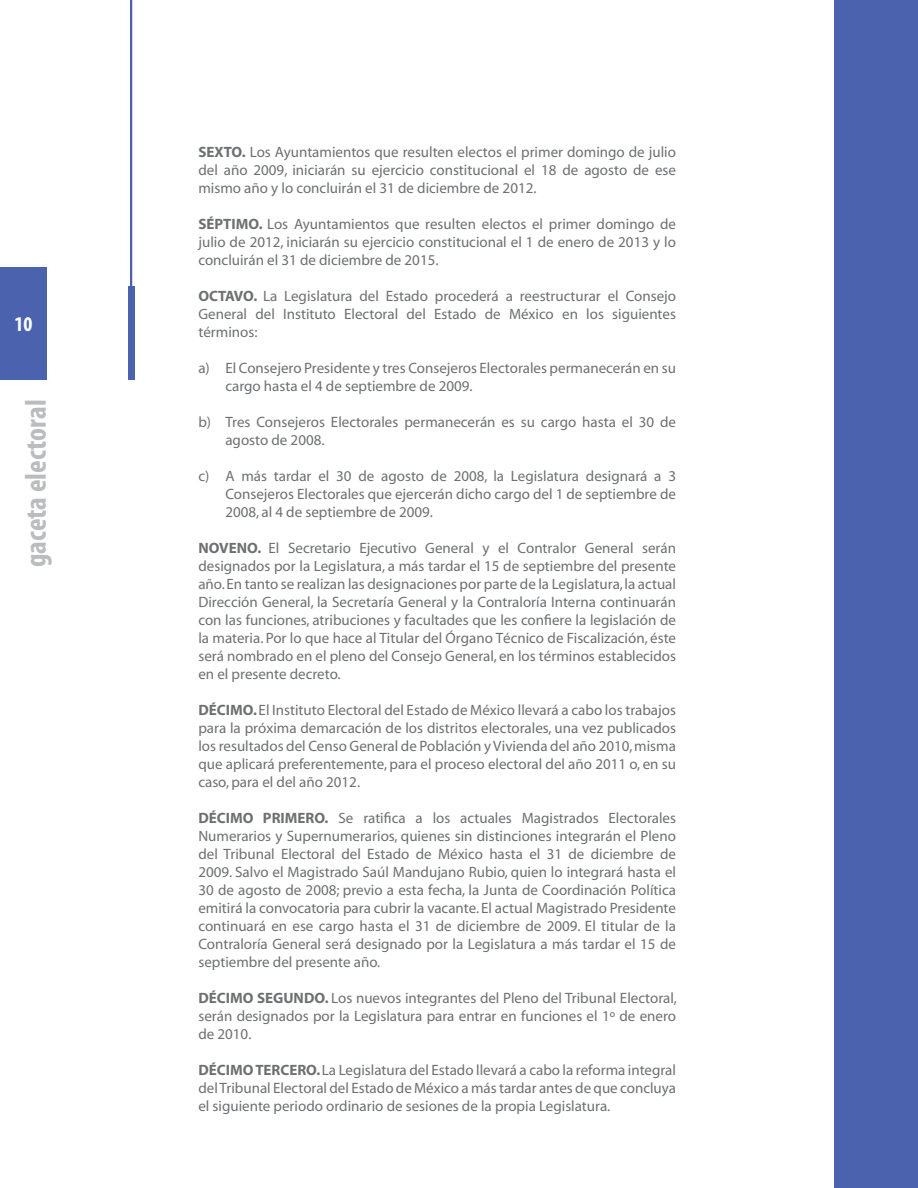
<style>
.page{position:relative;width:918px;height:1188px;background:#fff}
.page>*{position:absolute;margin:0;border:0;box-sizing:border-box;transform-origin:0 0}
.t1{font:700 condensed 30px "Myriad Pro";color:#babcbe}
.t2{font:700 condensed 21px "Myriad Pro";color:#fff}
.t3{font:15px/18px "Myriad";color:#6d6f71;text-align:justify}
.s1{font-weight:700}
</style>
<div class="page">
<div style="left:0;top:267px;width:47px;height:113px;background:#4b63ae"></div>
<div style="left:834px;top:0;width:84px;height:1188px;background:#4b63ae"></div>
<div style="left:128px;top:286px;width:6px;height:94px;background:#4b63ae"></div>
<hr style="left:130px;top:0;width:2px;height:294px;background:#4b63ae">
<h2 class="t2" style="left:14px;top:311px;width:19px">10</h2>
<h1 class="t1" style="left:17px;top:567px;width:169px;rotate:-90deg">gaceta electoral</h1>
<p class="t3" style="left:198px;top:143px;width:479px"><span class="s1">SEXTO.</span> Los Ayuntamientos que resulten electos el primer domingo de julio del año 2009, iniciarán su ejercicio constitucional el 18 de agosto de ese mismo año y lo concluirán el 31 de diciembre de 2012.</p>
<p class="t3" style="left:198px;top:215px;width:479px"><span class="s1">SÉPTIMO.</span> Los Ayuntamientos que resulten electos el primer domingo de julio de 2012, iniciarán su ejercicio constitucional el 1 de enero de 2013 y lo concluirán el 31 de diciembre de 2015.</p>
<p class="t3" style="left:198px;top:287px;width:479px"><span class="s1">OCTAVO.</span> La Legislatura del Estado procederá a reestructurar el Consejo General del Instituto Electoral del Estado de México en los siguientes términos:</p>
<p class="t3" style="left:225px;top:359px;width:452px;text-indent:-27px">a) El Consejero Presidente y tres Consejeros Electorales permanecerán en su cargo hasta el 4 de septiembre de 2009.</p>
<p class="t3" style="left:225px;top:413px;width:452px;text-indent:-27px">b) Tres Consejeros Electorales permanecerán es su cargo hasta el 30 de agosto de 2008.</p>
<p class="t3" style="left:225px;top:467px;width:452px;text-indent:-27px">c) A más tardar el 30 de agosto de 2008, la Legislatura designará a 3<br>Consejeros Electorales que ejercerán dicho cargo del 1 de septiembre de 2008, al 4 de septiembre de 2009.</p>
<p class="t3" style="left:198px;top:539px;width:479px"><span class="s1">NOVENO.</span> El Secretario Ejecutivo General y el Contralor General serán designados por la Legislatura, a más tardar el 15 de septiembre del presente año. En tanto se realizan las designaciones por parte de la Legislatura, la actual Dirección General, la Secretaría General y la Contraloría Interna continuarán con las funciones, atribuciones y facultades que les confiere la legislación de la materia. Por lo que hace al Titular del Órgano Técnico de Fiscalización, éste será nombrado en el pleno del Consejo General, en los términos establecidos en el presente decreto.</p>
<p class="t3" style="left:198px;top:701px;width:479px"><span class="s1">DÉCIMO.</span> El Instituto Electoral del Estado de México llevará a cabo los trabajos para la próxima demarcación de los distritos electorales, una vez publicados los resultados del Censo General de Población y Vivienda del año 2010, misma que aplicará preferentemente, para el proceso electoral del año 2011 o, en su caso, para el del año 2012.</p>
<p class="t3" style="left:198px;top:809px;width:479px"><span class="s1">DÉCIMO PRIMERO.</span> Se ratifica a los actuales Magistrados Electorales Numerarios y Supernumerarios, quienes sin distinciones integrarán el Pleno del Tribunal Electoral del Estado de México hasta el 31 de diciembre de 2009. Salvo el Magistrado Saúl Mandujano Rubio, quien lo integrará hasta el 30 de agosto de 2008; previo a esta fecha, la Junta de Coordinación Política emitirá la convocatoria para cubrir la vacante. El actual Magistrado Presidente continuará en ese cargo hasta el 31 de diciembre de 2009. El titular de la Contraloría General será designado por la Legislatura a más tardar el 15 de septiembre del presente año.</p>
<p class="t3" style="left:198px;top:989px;width:480px"><span class="s1">DÉCIMO SEGUNDO.</span> Los nuevos integrantes del Pleno del Tribunal Electoral, serán designados por la Legislatura para entrar en funciones el 1º de enero de 2010.</p>
<p class="t3" style="left:198px;top:1061px;width:479px"><span class="s1">DÉCIMO TERCERO.</span> La Legislatura del Estado llevará a cabo la reforma integral del Tribunal Electoral del Estado de México a más tardar antes de que concluya el siguiente periodo ordinario de sesiones de la propia Legislatura.</p>
</div>
